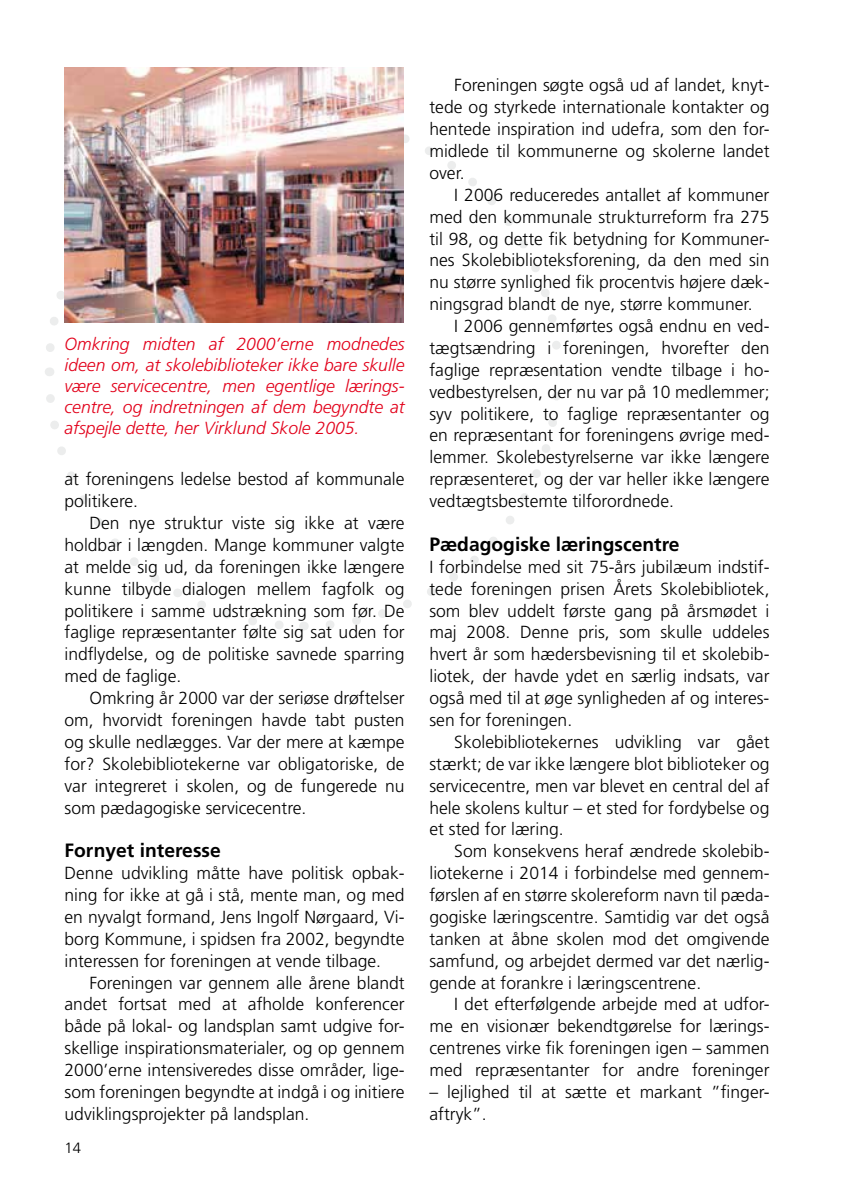
<style>
.page{position:relative;width:844px;height:1191px;background:#fff}
.page>*{position:absolute;margin:0;border:0;box-sizing:border-box;transform-origin:0 0}
.t1{font:700 19.25px "Frutiger LT Std";color:#000}
.t2{font:300 17.5px/21.9px "Frutiger LT Std";color:#000;text-align:justify}
.t3{font:italic 300 17.5px/21px "Frutiger LT Std";color:#e2001a;text-align:justify}
.t4{font:300 14.88px "Frutiger LT Std";color:#000}
</style>
<div class="page">
<svg style="left:326px;top:392px;width:235px;height:237px"></svg>
<svg style="left:307px;top:109px;width:254px;height:241px"></svg>
<svg style="left:46px;top:291px;width:240px;height:61px"></svg>
<svg style="left:46px;top:394px;width:237px;height:235px"></svg>
<img style="left:64px;top:68px;width:339px;height:254px">
<p class="t3" style="left:64px;top:334px;width:341px">Omkring midten af 2000’erne modnedes ideen om, at skolebiblioteker ikke bare skulle være servicecentre, men egentlige lærings&shy;centre, og indretningen af dem begyndte at afspejle dette, her Virklund Skole 2005.</p>
<p class="t2" style="left:64px;top:468px;width:341px">at foreningens ledelse bestod af kommunale politikere.</p>
<p class="t2" style="left:64px;top:512px;width:341px;text-indent:25px">Den nye struktur viste sig ikke at være holdbar i længden. Mange kommuner valgte at melde sig ud, da foreningen ikke længere kunne tilbyde dialogen mellem fagfolk og politikere i samme udstrækning som før. De faglige repræsentanter følte sig sat uden for indflydelse, og de politiske savnede sparring med de faglige.</p>
<p class="t2" style="left:64px;top:687px;width:341px;text-indent:25px">Omkring år 2000 var der seriøse drøftelser om, hvorvidt foreningen havde tabt pusten og skulle nedlægges. Var der mere at kæmpe for? Skolebibliotekerne var obligatoriske, de var integreret i skolen, og de fungerede nu som pædagogiske servicecentre.</p>
<p class="t1" style="left:64px;top:839px;width:158px">Fornyet interesse</p>
<p class="t2" style="left:64px;top:862px;width:341px">Denne udvikling måtte have politisk opbak&shy;ning for ikke at gå i stå, mente man, og med en nyvalgt formand, Jens Ingolf Nørgaard, Vi&shy;borg Kommune, i spidsen fra 2002, begyndte interessen for foreningen at vende tilbage.</p>
<p class="t2" style="left:64px;top:971px;width:341px;text-indent:25px">Foreningen var gennem alle årene blandt andet fortsat med at afholde konferencer både på lokal- og landsplan samt udgive for&shy;skellige inspirationsmaterialer, og op gennem 2000’erne intensiveredes disse områder, lige&shy;som foreningen begyndte at indgå i og initiere udviklingsprojekter på landsplan.</p>
<p class="t4" style="left:64px;top:1139px;width:18px">14</p>
<p class="t2" style="left:429px;top:75px;width:341px;text-indent:25px">Foreningen søgte også ud af landet, knyt&shy;tede og styrkede internationale kontakter og hentede inspiration ind udefra, som den for&shy;midlede til kommunerne og skolerne landet over.</p>
<p class="t2" style="left:454px;top:184px;width:316px">I 2006 reduceredes antallet af kommuner</p>
<p class="t2" style="left:429px;top:206px;width:341px">med den kommunale strukturreform fra 275</p>
<p class="t2" style="left:429px;top:228px;width:341px">til 98, og dette fik betydning for Kommuner-</p>
<p class="t2" style="left:429px;top:250px;width:341px">nes Skolebiblioteksforening, da den med sin</p>
<p class="t2" style="left:429px;top:271px;width:341px">nu større synlighed fik procentvis højere dæk-</p>
<p class="t2" style="left:429px;top:293px;width:324px">ningsgrad blandt de nye, større kommuner.</p>
<p class="t2" style="left:454px;top:315px;width:317px">I 2006 gennemførtes også endnu en ved-</p>
<p class="t2" style="left:429px;top:337px;width:341px">tægtsændring i foreningen, hvorefter den</p>
<p class="t2" style="left:429px;top:359px;width:341px">faglige repræsentation vendte tilbage i ho-</p>
<p class="t2" style="left:429px;top:381px;width:341px">vedbestyrelsen, der nu var på 10 medlemmer;</p>
<p class="t2" style="left:429px;top:403px;width:341px">syv politikere, to faglige repræsentanter og</p>
<p class="t2" style="left:429px;top:425px;width:341px">en repræsentant for foreningens øvrige med-</p>
<p class="t2" style="left:429px;top:446px;width:341px">lemmer. Skolebestyrelserne var ikke længere</p>
<p class="t2" style="left:429px;top:468px;width:341px">repræsenteret, og der var heller ikke længere</p>
<p class="t2" style="left:429px;top:490px;width:246px">vedtægtsbestemte tilforordnede.</p>
<p class="t1" style="left:429px;top:533px;width:251px">Pædagogiske læringscentre</p>
<p class="t2" style="left:429px;top:556px;width:341px">I forbindelse med sit 75-års jubilæum indstif&shy;tede foreningen prisen Årets Skolebibliotek, som blev uddelt første gang på årsmødet i maj 2008. Denne pris, som skulle uddeles hvert år som hædersbevisning til et skolebib&shy;liotek, der havde ydet en særlig indsats, var også med til at øge synligheden af og interes&shy;sen for foreningen.</p>
<p class="t2" style="left:429px;top:731px;width:341px;text-indent:25px">Skolebibliotekernes udvikling var gået stærkt; de var ikke længere blot biblioteker og servicecentre, men var blevet en central del af hele skolens kultur – et sted for fordybelse og et sted for læring.</p>
<p class="t2" style="left:429px;top:840px;width:341px;text-indent:25px">Som konsekvens heraf ændrede skolebib&shy;liotekerne i 2014 i forbindelse med gennem&shy;førslen af en større skolereform navn til pæda&shy;gogiske læringscentre. Samtidig var det også tanken at åbne skolen mod det omgivende samfund, og arbejdet dermed var det nærlig&shy;gende at forankre i læringscentrene.</p>
<p class="t2" style="left:429px;top:993px;width:341px;text-indent:25px">I det efterfølgende arbejde med at udfor&shy;me en visionær bekendtgørelse for lærings&shy;centrenes virke fik foreningen igen – sammen med repræsentanter for andre foreninger</p>
<p class="t2" style="left:429px;top:1081px;width:341px">– lejlighed til at sætte et markant ”finger&shy;aftryk”.</p>
</div>
